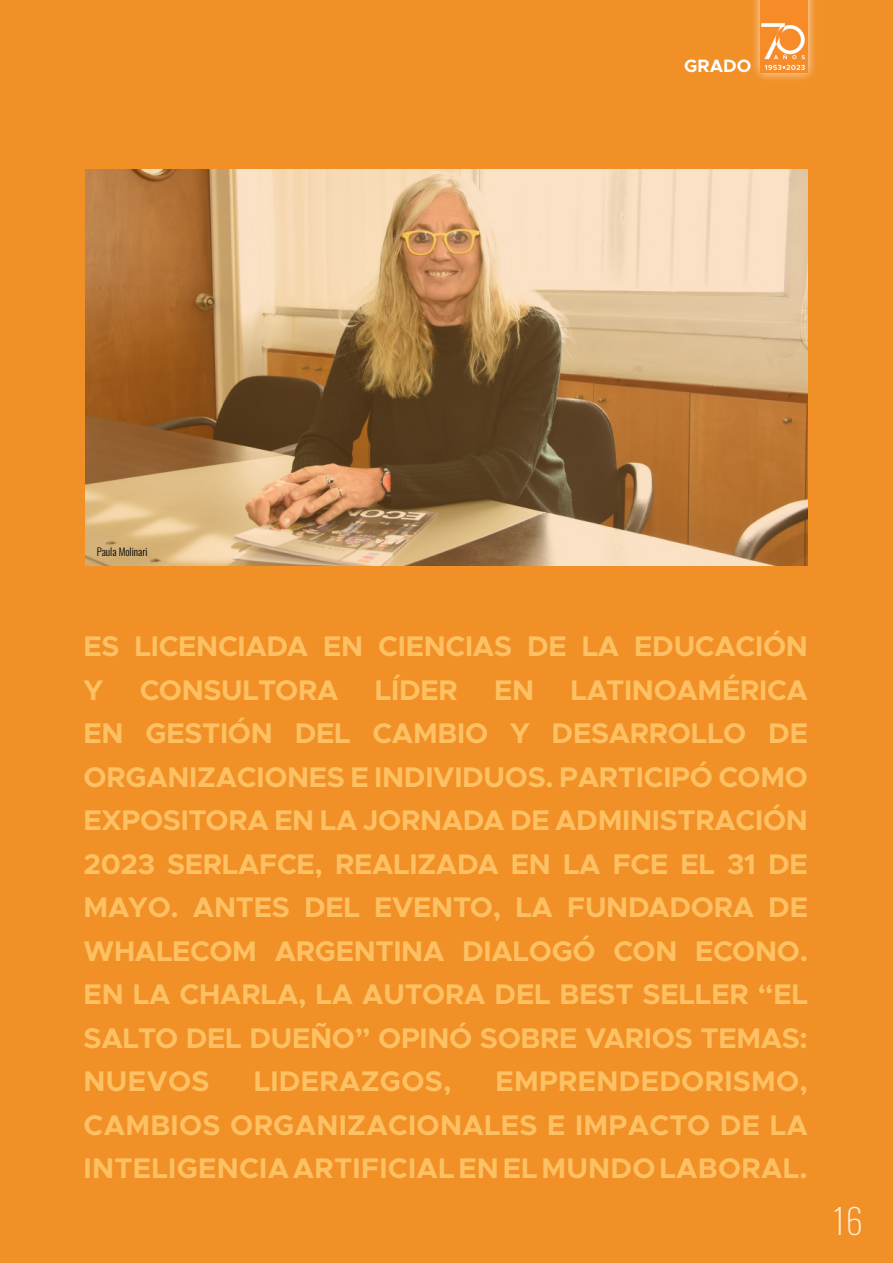
<style>
.page{position:relative;width:893px;height:1263px;background:#f19027}
.page>*{position:absolute;margin:0;border:0;box-sizing:border-box;transform-origin:0 0}
.t1{font:200 34.5px "Oswald";color:#ffeacd}
.t2{font:700 28.5px/43.5px "Metropolis";letter-spacing:-.01em;color:#fdc164;text-align:justify}
.t3{font:700 28.5px "Metropolis";letter-spacing:.01em;color:#fdc164}
.t4{font:700 18px "Metropolis";color:#fff}
.t5{font:300 10.5px "Oswald";color:#000}
</style>
<div class="page">
<img style="left:85px;top:169px;width:723px;height:396px">
<div style="left:750px;top:0;width:68px;height:82px;background:#fff;opacity:.75"></div>
<svg style="left:760px;top:0;width:48px;height:72px"></svg>
<p class="t4" style="left:684px;top:55px;width:69px">GRADO</p>
<p class="t5" style="left:97px;top:542px;width:52px">Paula Molinari</p>
<p class="t2" style="left:84px;top:625px;width:726px">ES LICENCIADA EN CIENCIAS DE LA EDUCACIÓN<br>Y</p>
<p class="t2" style="left:84px;top:668px;width:726px;text-indent:487px">LATINOAMÉRICA EN GESTIÓN DEL CAMBIO Y DESARROLLO DE ORGANIZACIONES E INDIVIDUOS. PARTICIPÓ COMO EXPOSITORA EN LA JORNADA DE ADMINISTRACIÓN 2023 SERLAFCE, REALIZADA EN LA FCE EL 31 DE MAYO. ANTES DEL EVENTO, LA FUNDADORA DE WHALECOM ARGENTINA DIALOGÓ CON ECONO.<br>EN LA CHARLA, LA AUTORA DEL BEST SELLER “EL SALTO DEL DUEÑO” OPINÓ SOBRE VARIOS TEMAS:<br>NUEVOS</p>
<p class="t2" style="left:140px;top:668px;width:200px">CONSULTORA</p>
<p class="t2" style="left:375px;top:668px;width:84px">LÍDER</p>
<p class="t2" style="left:494px;top:668px;width:42px">EN</p>
<p class="t2" style="left:84px;top:1060px;width:726px;text-indent:412px">EMPRENDEDORISMO, CAMBIOS ORGANIZACIONALES E IMPACTO DE LA INTELIGENCIA ARTIFICIAL EN EL MUNDO LABORAL.</p>
<p class="t3" style="left:254px;top:1063px;width:199px">LIDERAZGOS,</p>
<p class="t1" style="left:832px;top:1190px;width:32px">16</p>
</div>
